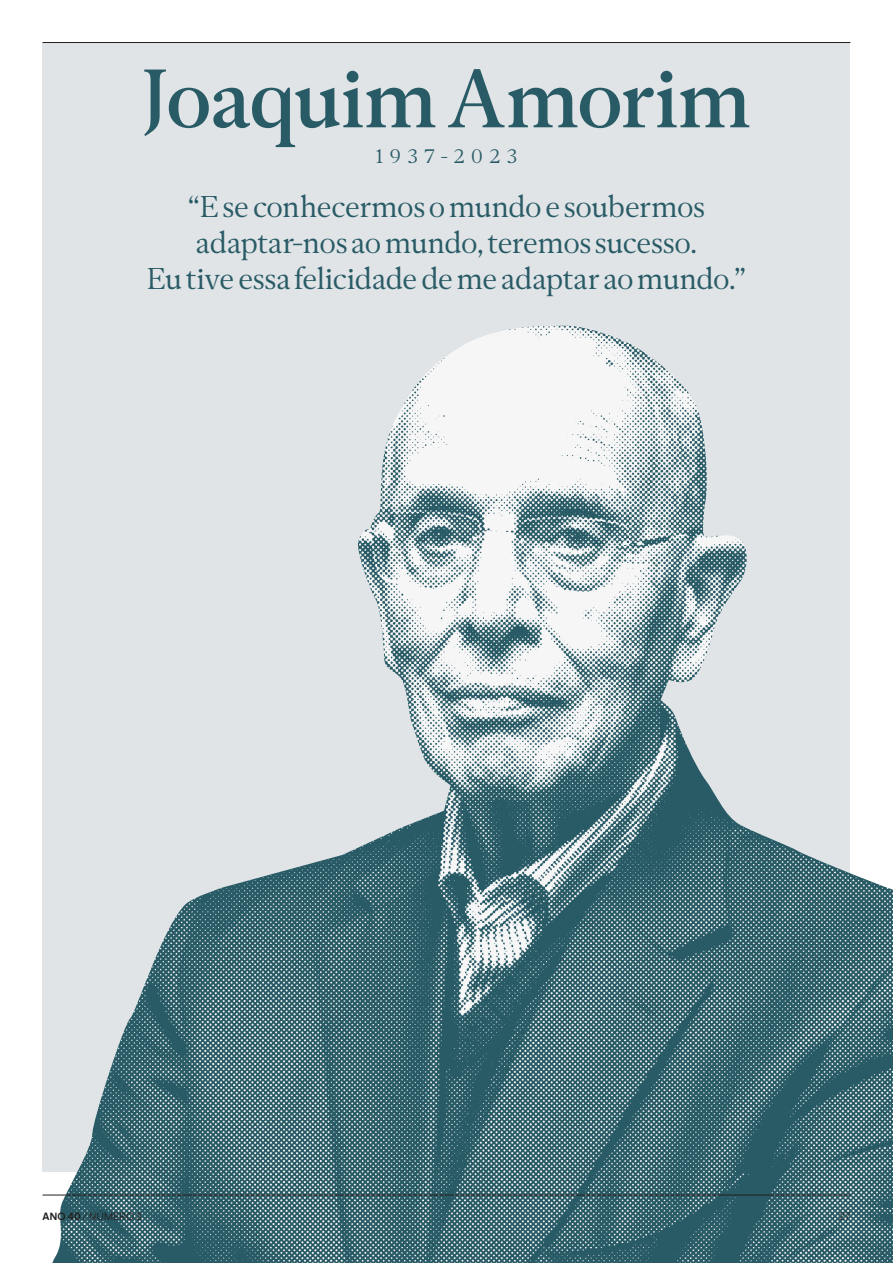
<style>
.page{position:relative;width:893px;height:1263px;background:#fff}
.page>*{position:absolute;margin:0;border:0;box-sizing:border-box;transform-origin:0 0}
.t1{font:500 82.5px "Amorim Serif";letter-spacing:-.015em;color:#295b66}
.t2{font:30px/36px "Amorim Serif";letter-spacing:-.015em;color:#295b66;text-align:center}
.t3{font:19.5px "Amorim Serif";letter-spacing:.35em;color:#295b66}
.t4{font:10.5px "Amorim Sans";letter-spacing:.03em;color:#231f20}
.t5{font:300 10.5px "Amorim Sans";color:#231f20}
.s1{font-weight:700}
</style>
<div class="page">
<div style="left:43px;top:43px;width:807px;height:1128px;background:#e0e4e7"></div>
<img style="left:52px;top:325px;width:841px;height:938px">
<hr style="left:43px;top:42px;width:807px;height:1px;background:#231f20">
<hr style="left:43px;top:1195px;width:807px;height:1px;background:#231f20">
<h1 class="t1" style="left:142px;top:46px;width:610px">Joaquim Amorim</h1>
<p class="t3" style="left:376px;top:144px;width:143px">1937-‑ 2023</p>
<p class="t2" style="left:147px;top:188px;width:601px">“E se conhecermos o mundo e soubermos adaptar-‑nos ao mundo, teremos sucesso.<br>Eu tive essa felicidade de me adaptar ao mundo.”</p>
<p class="t4" style="left:43px;top:1210px;width:101px"><span class="s1">ANO 40</span> / NÚMERO 3</p>
<p class="t5" style="left:839px;top:1210px;width:13px">27</p>
</div>
